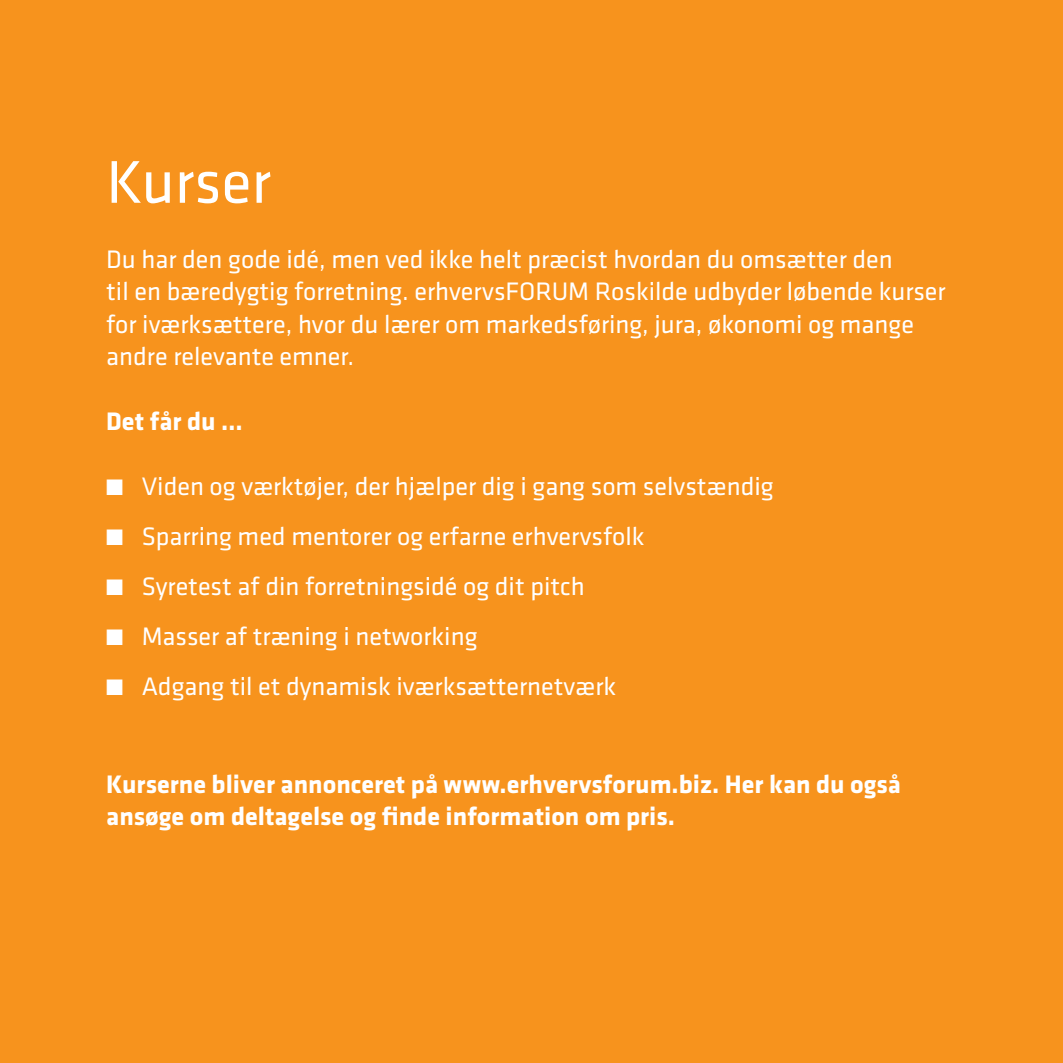
<style>
.page{position:relative;width:1063px;height:1063px;background:#f7931d}
.page>*{position:absolute;margin:0;border:0;box-sizing:border-box;transform-origin:0 0}
.t1{font:62.5px "Klavika";color:#fff}
.t2{font:26.25px/32.5px "Klavika";color:#fff}
.t3{font:700 26.25px/32.5px "Klavika";color:#fff}
</style>
<div class="page">
<p class="t1" style="left:106px;top:141px;width:166px">Kurser</p>
<p class="t2" style="left:106px;top:242px;width:788px">Du har den gode idé, men ved ikke helt præcist hvordan du omsætter den</p>
<p class="t2" style="left:106px;top:275px;width:841px">til en bæredygtig forretning. erhvervsFORUM Roskilde udbyder løbende kurser for iværksættere, hvor du lærer om markedsføring, jura, økonomi og mange andre relevante emner.</p>
<p class="t3" style="left:106px;top:404px;width:138px">Det får du …</p>
<p class="t2" style="left:106px;top:470px;width:669px">■ Viden og værktøjer, der hjælper dig i gang som selvstændig</p>
<p class="t2" style="left:106px;top:520px;width:540px">■ Sparring med mentorer og erfarne erhvervsfolk</p>
<p class="t2" style="left:106px;top:570px;width:480px">■ Syretest af din forretningsidé og dit pitch</p>
<p class="t2" style="left:106px;top:620px;width:373px">■ Masser af træning i networking</p>
<p class="t2" style="left:106px;top:670px;width:511px">■ Adgang til et dynamisk iværksætternetværk</p>
<p class="t3" style="left:106px;top:767px;width:796px">Kurserne bliver annonceret på www.erhvervsforum.biz. Her kan du også ansøge om deltagelse og finde information om pris.</p>
</div>
